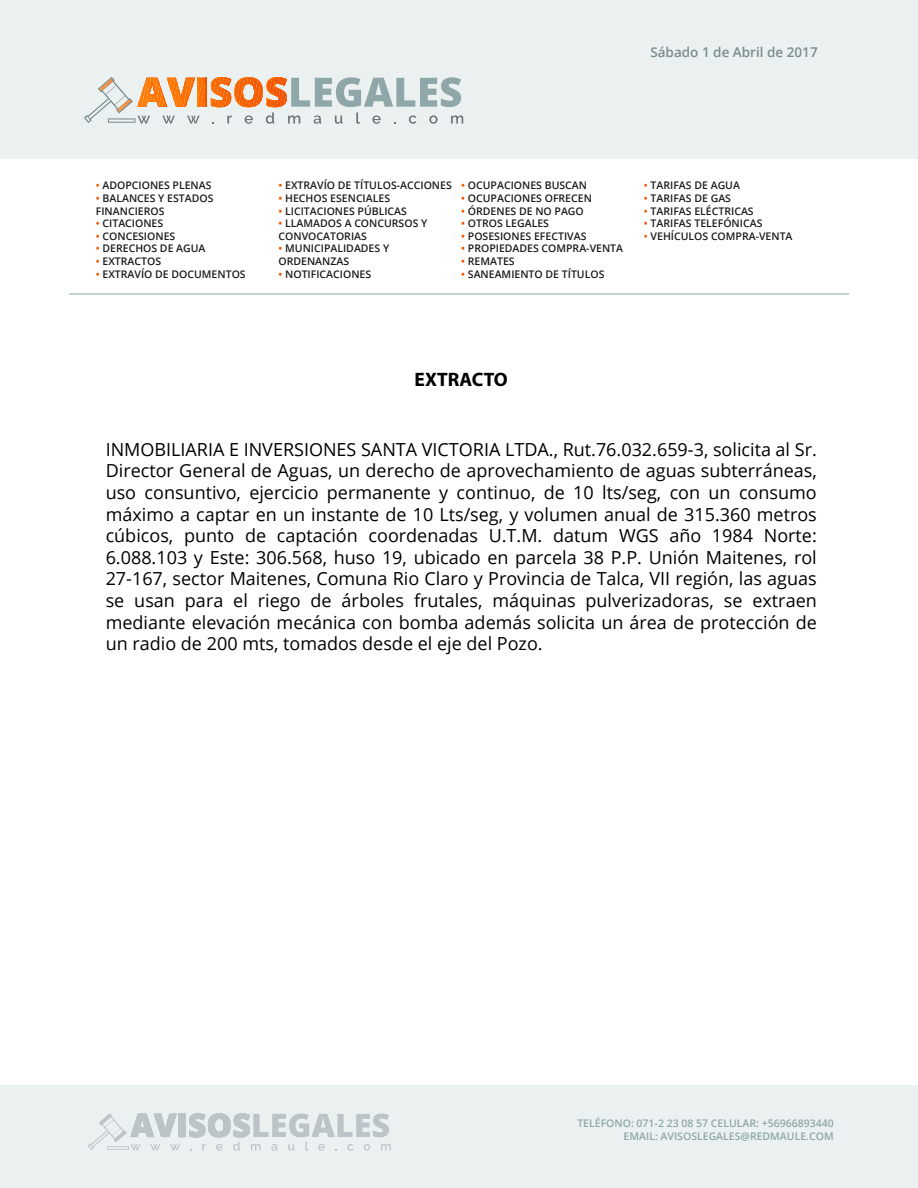
<style>
.page{position:relative;width:918px;height:1188px;background:#fff}
.page>*{position:absolute;margin:0;border:0;box-sizing:border-box;transform-origin:0 0}
.t1{font:700 19.5px "Myriad Pro";color:#000}
.t2{font:18px/21.6px "Open Sans";color:#000;text-align:justify}
.t3{font:600 13.5px "Open Sans";color:#7a8d8e}
.t4{font:600 10.5px/12.6px "Open Sans";color:#1b1b1b}
.t5{font:600 10.5px/12.6px "Open Sans";color:#8fa7a8;text-align:right}
.s1{color:#f25300}
</style>
<div class="page">
<div style="left:0;top:0;width:918px;height:159px;background:#ebf0f1"></div>
<svg style="left:84px;top:77px;width:379px;height:47px"></svg>
<svg style="left:108px;top:118px;width:27px;height:5px"></svg>
<div style="left:0;top:1086px;width:918px;height:102px;background:#ebf0f1"></div>
<svg style="left:88px;top:1113px;width:303px;height:38px"></svg>
<svg style="left:107px;top:1146px;width:22px;height:4px"></svg>
<hr style="left:69px;top:294px;width:780px;height:1px;background:#8fa7a8">
<p class="t3" style="left:650px;top:43px;width:169px">Sábado 1 de Abril de 2017</p>
<p class="t4" style="left:96px;top:179px;width:117px"><span class="s1">•</span> ADOPCIONES PLENAS</p>
<p class="t4" style="left:96px;top:192px;width:119px"><span class="s1">•</span> BALANCES Y ESTADOS<br>FINANCIEROS</p>
<p class="t4" style="left:96px;top:217px;width:69px"><span class="s1">•</span> CITACIONES</p>
<p class="t4" style="left:96px;top:230px;width:81px"><span class="s1">•</span> CONCESIONES</p>
<p class="t4" style="left:96px;top:242px;width:111px"><span class="s1">•</span> DERECHOS DE AGUA</p>
<p class="t4" style="left:96px;top:255px;width:67px"><span class="s1">•</span> EXTRACTOS</p>
<p class="t4" style="left:96px;top:267px;width:151px"><span class="s1">•</span> EXTRAVÍO DE DOCUMENTOS</p>
<p class="t4" style="left:279px;top:179px;width:175px"><span class="s1">•</span> EXTRAVÍO DE TÍTULOS-ACCIONES</p>
<p class="t4" style="left:279px;top:192px;width:113px"><span class="s1">•</span> HECHOS ESENCIALES</p>
<p class="t4" style="left:279px;top:204px;width:130px"><span class="s1">•</span> LICITACIONES PÚBLICAS</p>
<p class="t4" style="left:279px;top:217px;width:150px"><span class="s1">•</span> LLAMADOS A CONCURSOS Y<br>CONVOCATORIAS</p>
<p class="t4" style="left:279px;top:242px;width:112px"><span class="s1">•</span> MUNICIPALIDADES Y<br>ORDENANZAS</p>
<p class="t4" style="left:279px;top:267px;width:94px"><span class="s1">•</span> NOTIFICACIONES</p>
<p class="t4" style="left:461px;top:179px;width:127px"><span class="s1">•</span> OCUPACIONES BUSCAN</p>
<p class="t4" style="left:461px;top:192px;width:132px"><span class="s1">•</span> OCUPACIONES OFRECEN</p>
<p class="t4" style="left:461px;top:204px;width:124px"><span class="s1">•</span> ÓRDENES DE NO PAGO</p>
<p class="t4" style="left:461px;top:217px;width:89px"><span class="s1">•</span> OTROS LEGALES</p>
<p class="t4" style="left:461px;top:230px;width:127px"><span class="s1">•</span> POSESIONES EFECTIVAS</p>
<p class="t4" style="left:461px;top:242px;width:163px"><span class="s1">•</span> PROPIEDADES COMPRA-VENTA</p>
<p class="t4" style="left:461px;top:255px;width:55px"><span class="s1">•</span> REMATES</p>
<p class="t4" style="left:461px;top:267px;width:145px"><span class="s1">•</span> SANEAMIENTO DE TÍTULOS</p>
<p class="t4" style="left:644px;top:179px;width:98px"><span class="s1">•</span> TARIFAS DE AGUA</p>
<p class="t4" style="left:644px;top:192px;width:89px"><span class="s1">•</span> TARIFAS DE GAS</p>
<p class="t4" style="left:644px;top:204px;width:111px"><span class="s1">•</span> TARIFAS ELÉCTRICAS</p>
<p class="t4" style="left:644px;top:217px;width:120px"><span class="s1">•</span> TARIFAS TELEFÓNICAS</p>
<p class="t4" style="left:644px;top:230px;width:150px"><span class="s1">•</span> VEHÍCULOS COMPRA-VENTA</p>
<p class="t1" style="left:415px;top:367px;width:95px">EXTRACTO</p>
<p class="t2" style="left:106px;top:438px;width:713px">INMOBILIARIA E INVERSIONES SANTA VICTORIA LTDA., Rut.76.032.659-3, solicita al Sr.<br>Director General de Aguas, un derecho de aprovechamiento de aguas subterráneas, uso consuntivo, ejercicio permanente y continuo, de 10 lts/seg, con un consumo máximo a captar en un instante de 10 Lts/seg, y volumen anual de 315.360 metros cúbicos, punto de captación coordenadas U.T.M. datum WGS año 1984 Norte:<br>6.088.103 y Este: 306.568, huso 19, ubicado en parcela 38 P.P. Unión Maitenes, rol 27-167, sector Maitenes, Comuna Rio Claro y Provincia de Talca, VII región, las aguas se usan para el riego de árboles frutales, máquinas pulverizadoras, se extraen mediante elevación mecánica con bomba además solicita un área de protección de un radio de 200 mts, tomados desde el eje del Pozo.</p>
<p class="t5" style="left:577px;top:1117px;width:258px">TELÉFONO: 071-2 23 08 57 CELULAR: +56966893440<br>EMAIL: AVISOSLEGALES@REDMAULE.COM</p>
</div>
